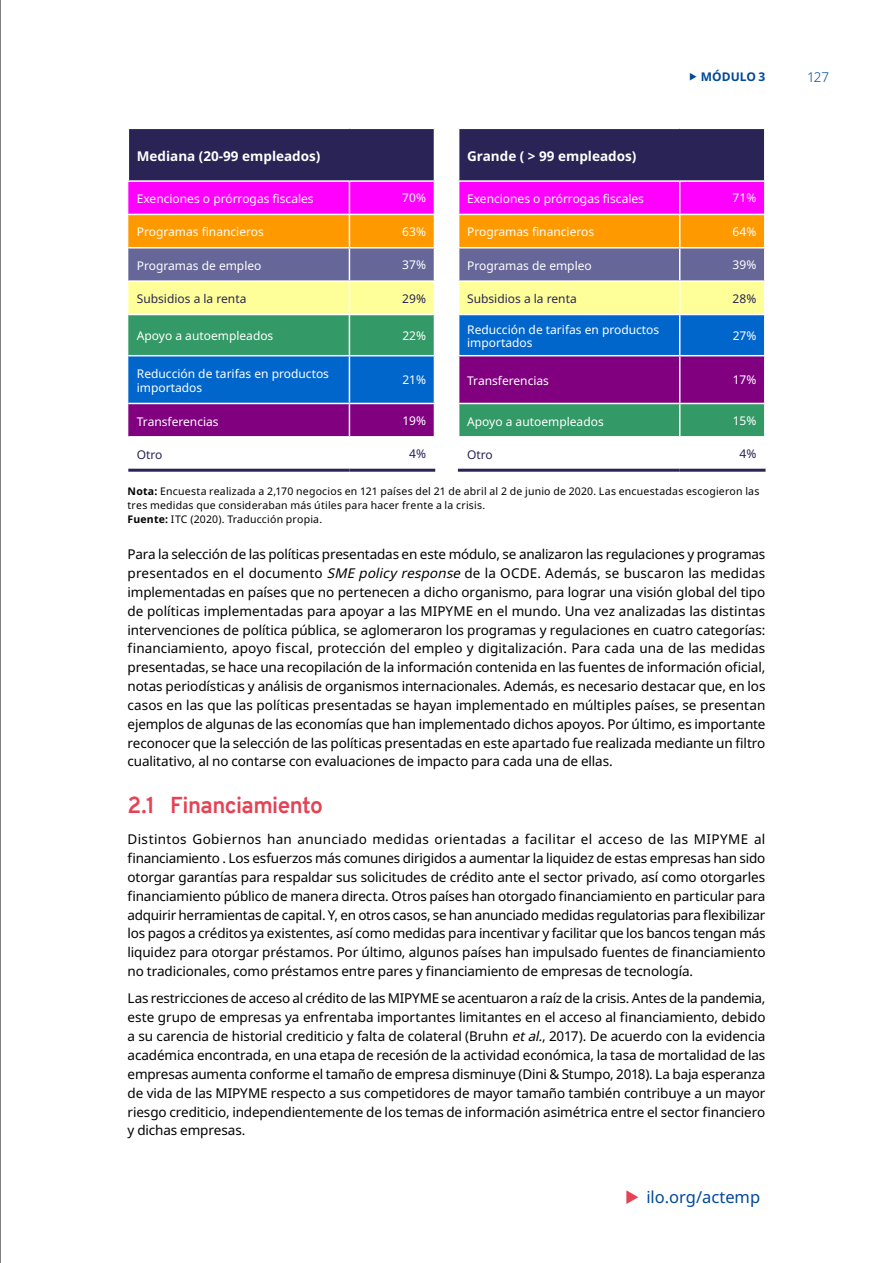
<style>
.page{position:relative;width:893px;height:1263px;background:#fff}
.page>*{position:absolute;margin:0;border:0;box-sizing:border-box;transform-origin:0 0}
.t1{font:700 22.5px "Overpass";letter-spacing:-.025em;color:#e44356}
.t2{font:16.5px "Noto Sans";color:#00489a}
.t3{font:13.5px/18.9px "Noto Sans";letter-spacing:-.01em;color:#000;text-align:justify}
.t4{font:700 13.5px "Noto Sans";color:#fff}
.t5{font:300 13.5px "Noto Sans";color:#00489a}
.t6{font:12px/13.5px "Noto Sans";color:#fff}
.t7{font:12px "Noto Sans";color:#292455}
.t8{font:700 12px "Noto Sans";color:#00489a}
.t9{font:10.5px/14.4px "Noto Sans";letter-spacing:.02em;color:#000}
.s1{font-weight:700}
.s2{font-style:italic}
</style>
<div class="page">
<svg style="left:128px;top:315px;width:636px;height:40px;background:#24859d"></svg>
<svg style="left:128px;top:356px;width:636px;height:80px;background:#544797"></svg>
<hr style="left:349px;top:315px;width:1px;height:40px;background:#fff">
<hr style="left:458px;top:315px;width:1px;height:40px;background:#fff">
<hr style="left:679px;top:315px;width:1px;height:40px;background:#fff">
<hr style="left:349px;top:356px;width:1px;height:47px;background:#fff">
<hr style="left:458px;top:356px;width:1px;height:47px;background:#fff">
<hr style="left:679px;top:356px;width:1px;height:47px;background:#fff">
<hr style="left:128px;top:403px;width:221px;height:1px;background:#fff">
<hr style="left:349px;top:403px;width:85px;height:1px;background:#fff">
<hr style="left:349px;top:404px;width:1px;height:32px;background:#fff">
<svg style="left:434px;top:403px;width:25px;height:1px"></svg>
<hr style="left:459px;top:403px;width:221px;height:1px;background:#fff">
<hr style="left:458px;top:404px;width:1px;height:32px;background:#fff">
<hr style="left:680px;top:403px;width:85px;height:1px;background:#fff">
<hr style="left:679px;top:404px;width:1px;height:32px;background:#fff">
<svg style="left:128px;top:128px;width:637px;height:187px;background:#ac7085"></svg>
<hr style="left:434px;top:180px;width:25px;height:2px;background:#fff">
<hr style="left:128px;top:128px;width:221px;height:1px;background:#fff">
<hr style="left:128px;top:129px;width:1px;height:51px;background:#fff">
<hr style="left:349px;top:128px;width:85px;height:1px;background:#fff">
<hr style="left:434px;top:129px;width:1px;height:51px;background:#fff">
<hr style="left:128px;top:180px;width:221px;height:2px;background:#fff">
<hr style="left:349px;top:180px;width:85px;height:2px;background:#fff">
<hr style="left:459px;top:128px;width:221px;height:1px;background:#fff">
<hr style="left:458px;top:129px;width:1px;height:51px;background:#fff">
<hr style="left:680px;top:128px;width:85px;height:1px;background:#fff">
<hr style="left:764px;top:129px;width:1px;height:51px;background:#fff">
<hr style="left:434px;top:182px;width:1px;height:32px;background:#fff">
<hr style="left:459px;top:180px;width:221px;height:2px;background:#fff">
<hr style="left:680px;top:180px;width:85px;height:2px;background:#fff">
<hr style="left:764px;top:182px;width:1px;height:32px;background:#fff">
<hr style="left:434px;top:215px;width:1px;height:32px;background:#fff">
<hr style="left:764px;top:215px;width:1px;height:32px;background:#fff">
<hr style="left:434px;top:248px;width:1px;height:32px;background:#fff">
<hr style="left:764px;top:248px;width:1px;height:32px;background:#fff">
<hr style="left:434px;top:282px;width:1px;height:32px;background:#fff">
<hr style="left:764px;top:282px;width:1px;height:32px;background:#fff">
<hr style="left:434px;top:315px;width:1px;height:40px;background:#fff">
<hr style="left:434px;top:356px;width:1px;height:47px;background:#fff">
<hr style="left:434px;top:404px;width:1px;height:32px;background:#fff">
<hr style="left:128px;top:469px;width:221px;height:3px;background:#292455">
<hr style="left:349px;top:469px;width:86px;height:3px;background:#292455">
<hr style="left:458px;top:469px;width:222px;height:3px;background:#292455">
<hr style="left:680px;top:469px;width:85px;height:3px;background:#292455">
<hr style="left:0;top:0;width:1px;height:1263px;background:#000">
<p class="t8" style="left:701px;top:68px;width:66px">Módulo 3</p>
<p class="t5" style="left:807px;top:67px;width:24px">127</p>
<p class="t4" style="left:137px;top:146px;width:185px">Mediana (20-99 empleados)</p>
<p class="t4" style="left:467px;top:146px;width:171px">Grande ( &gt; 99 empleados)</p>
<p class="t6" style="left:137px;top:192px;width:178px">Exenciones o prórrogas fiscales</p>
<p class="t6" style="left:402px;top:192px;width:25px">70%</p>
<p class="t6" style="left:467px;top:192px;width:178px">Exenciones o prórrogas fiscales</p>
<p class="t6" style="left:733px;top:192px;width:25px">71%</p>
<p class="t6" style="left:137px;top:226px;width:129px">Programas financieros</p>
<p class="t6" style="left:402px;top:225px;width:25px">63%</p>
<p class="t6" style="left:467px;top:226px;width:129px">Programas financieros</p>
<p class="t6" style="left:733px;top:225px;width:25px">64%</p>
<p class="t6" style="left:137px;top:259px;width:126px">Programas de empleo</p>
<p class="t6" style="left:402px;top:258px;width:25px">37%</p>
<p class="t6" style="left:467px;top:259px;width:126px">Programas de empleo</p>
<p class="t6" style="left:733px;top:258px;width:25px">39%</p>
<p class="t7" style="left:137px;top:290px;width:111px">Subsidios a la renta</p>
<p class="t7" style="left:402px;top:290px;width:25px">29%</p>
<p class="t7" style="left:467px;top:290px;width:111px">Subsidios a la renta</p>
<p class="t7" style="left:733px;top:290px;width:25px">28%</p>
<p class="t6" style="left:137px;top:330px;width:138px">Apoyo a autoempleados</p>
<p class="t6" style="left:402px;top:329px;width:25px">22%</p>
<p class="t6" style="left:467px;top:323px;width:194px">Reducción de tarifas en productos importados</p>
<p class="t6" style="left:733px;top:329px;width:25px">27%</p>
<p class="t6" style="left:137px;top:367px;width:194px">Reducción de tarifas en productos importados</p>
<p class="t6" style="left:402px;top:373px;width:25px">21%</p>
<p class="t6" style="left:467px;top:374px;width:83px">Transferencias</p>
<p class="t6" style="left:733px;top:373px;width:25px">17%</p>
<p class="t6" style="left:137px;top:415px;width:83px">Transferencias</p>
<p class="t6" style="left:402px;top:414px;width:25px">19%</p>
<p class="t6" style="left:467px;top:415px;width:138px">Apoyo a autoempleados</p>
<p class="t6" style="left:733px;top:414px;width:25px">15%</p>
<p class="t7" style="left:137px;top:446px;width:27px">Otro</p>
<p class="t7" style="left:409px;top:445px;width:18px">4%</p>
<p class="t7" style="left:467px;top:446px;width:27px">Otro</p>
<p class="t7" style="left:740px;top:445px;width:18px">4%</p>
<p class="t9" style="left:128px;top:484px;width:633px"><span class="s1">Nota:</span> Encuesta realizada a 2,170 negocios en 121 países del 21 de abril al 2 de junio de 2020. Las encuestadas escogieron las tres medidas que consideraban más útiles para hacer frente a la crisis.<br><span class="s1">Fuente:</span> ITC (2020). Traducción propia.</p>
<p class="t3" style="left:128px;top:545px;width:639px">Para la selección de las políticas presentadas en este módulo, se analizaron las regulaciones y programas presentados en el documento <span class="s2">SMEpolicyresponse</span>de la OCDE. Además, se buscaron las medidas implementadas en países que no pertenecen a dicho organismo, para lograr una visión global del tipo de políticas implementadas para apoyar a las MIPYME en el mundo. Una vez analizadas las distintas intervenciones de política pública, se aglomeraron los programas y regulaciones en cuatro categorías: financiamiento, apoyo fiscal, protección del empleo y digitalización. Para cada una de las medidas presentadas, se hace una recopilación de la información contenida en las fuentes de información oficial, notas periodísticas y análisis de organismos internacionales. Además, es necesario destacar que, en los casos en las que las políticas presentadas se hayan implementado en múltiples países, se presentan ejemplos de algunas de las economías que han implementado dichos apoyos. Por último, es importante reconocer que la selección de las políticas presentadas en este apartado fue realizada mediante un filtro cualitativo, al no contarse con evaluaciones de impacto para cada una de ellas.</p>
<h1 class="t1" style="left:128px;top:789px;width:197px">2.1 Financiamiento</h1>
<p class="t3" style="left:128px;top:830px;width:639px">Distintos Gobiernos han anunciado medidas orientadas a facilitar el acceso de las MIPYME al financiamiento . Los esfuerzos más comunes dirigidos a aumentar la liquidez de estas empresas han sido otorgar garantías para respaldar sus solicitudes de crédito ante el sector privado, así como otorgarles financiamiento público de manera directa. Otros países han otorgado financiamiento en particular para adquirir herramientas de capital. Y, en otros casos, se han anunciado medidas regulatorias para flexibilizar los pagos a créditos ya existentes, así como medidas para incentivar y facilitar que los bancos tengan más liquidez para otorgar préstamos. Por último, algunos países han impulsado fuentes de financiamiento no tradicionales, como préstamos entre pares y financiamiento de empresas de tecnología.</p>
<p class="t3" style="left:128px;top:989px;width:639px">Las restricciones de acceso al crédito de las MIPYME se acentuaron a raíz de la crisis. Antes de la pandemia, este grupo de empresas ya enfrentaba importantes limitantes en el acceso al financiamiento, debido a su carencia de historial crediticio y falta de colateral (Bruhn <span class="s2">etal.</span>, 2017). De acuerdo con la evidencia académica encontrada, en una etapa de recesión de la actividad económica, la tasa de mortalidad de las empresas aumenta conforme el tamaño de empresa disminuye (Dini &amp; Stumpo, 2018). La baja esperanza de vida de las MIPYME respecto a sus competidores de mayor tamaño también contribuye a un mayor riesgo crediticio, independientemente de los temas de información asimétrica entre el sector financiero y dichas empresas.</p>
<p class="t2" style="left:646px;top:1185px;width:115px">ilo.org/actemp</p>
</div>
